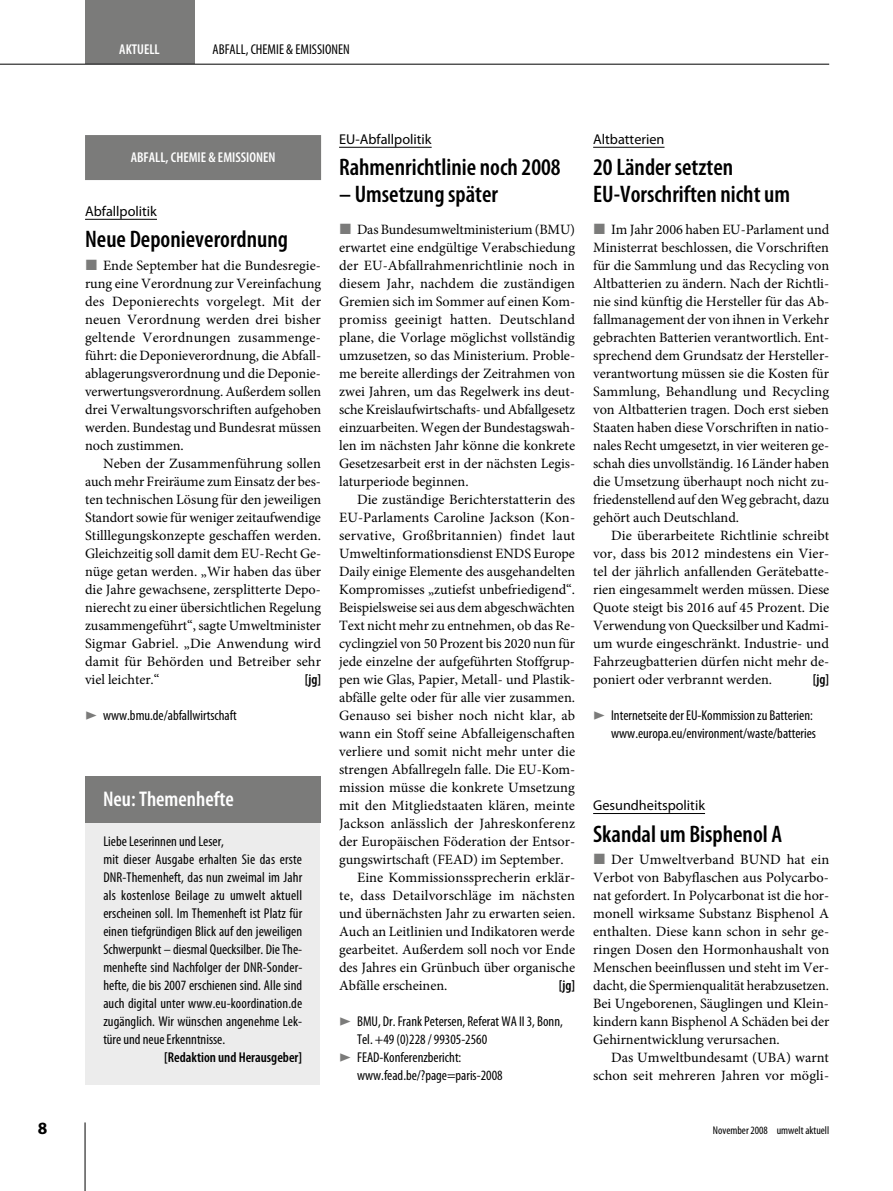
<style>
.page{position:relative;width:893px;height:1191px;background:#fff}
.page>*{position:absolute;margin:0;border:0;box-sizing:border-box;transform-origin:0 0}
.t1{font:600 condensed 24px/27px "Myriad Pro";color:#000}
.t2{font:600 condensed 21.3px "Myriad Pro";color:#fff}
.t3{font:700 17.25px "Myriad Pro";color:#000}
.t4{font:14.25px/18px "Minion Pro";color:#000;text-align:justify}
.t5{font:condensed 14.25px/18px "Myriad Pro";color:#000}
.t6{font:14.25px "Myriad Pro";color:#000}
.t7{font:600 condensed 14.25px "Myriad Pro";color:#000}
.t8{font:600 condensed 14.25px "Myriad Pro";color:#fff}
.t9{font:condensed 11.25px "Myriad Pro";color:#000}
</style>
<div class="page">
<hr style="left:85px;top:1122px;width:1px;height:69px;background:#000">
<div style="left:85px;top:0;width:109px;height:64px;background:#7b7b7a"></div>
<hr style="left:0;top:64px;width:829px;height:1px;background:#000">
<div style="left:85px;top:135px;width:236px;height:45px;background:#7b7b7a"></div>
<hr style="left:85px;top:219px;width:72px;height:1px;background:#000">
<hr style="left:339px;top:147px;width:93px;height:1px;background:#000">
<hr style="left:593px;top:147px;width:71px;height:1px;background:#000">
<hr style="left:593px;top:813px;width:112px;height:1px;background:#000">
<div style="left:85px;top:820px;width:235px;height:264px;background:#ececec"></div>
<div style="left:85px;top:776px;width:235px;height:47px;background:#7b7b7a"></div>
<p class="t8" style="left:119px;top:40px;width:42px">Aktuell</p>
<p class="t5" style="left:213px;top:40px;width:137px">abfall, chemie &amp; emissionen</p>
<p class="t8" style="left:131px;top:148px;width:146px">ABFALL, CHEMIE &amp; Emissionen</p>
<p class="t6" style="left:85px;top:202px;width:73px">Abfallpolitik</p>
<h1 class="t1" style="left:85px;top:225px;width:205px">Neue Deponieverordnung</h1>
<p class="t4" style="left:85px;top:257px;width:238px;text-indent:18px">Ende September hat die Bundesregie&shy;rung eine Verordnung zur Vereinfachung des Deponierechts vorgelegt. Mit der neuen Verordnung werden drei bisher geltende Verordnungen zusammenge&shy;führt: die Deponieverordnung, die Abfall&shy;ablagerungsverordnung und die Deponie&shy;verwertungsverordnung. Außerdem sollen drei Verwaltungsvorschriften aufgehoben werden. Bundestag und Bundesrat müssen noch zustimmen.</p>
<p class="t4" style="left:85px;top:455px;width:238px;text-indent:18px">Neben der Zusammenführung sollen auch mehr Freiräume zum Einsatz der bes&shy;ten technischen Lösung für den jeweiligen Standort sowie für weniger zeitaufwendige Stilllegungskonzepte geschaffen werden.<br>Gleichzeitig soll damit dem EU-Recht Ge&shy;nüge getan werden. „Wir haben das über die Jahre gewachsene, zersplitterte Depo&shy;nierecht zu einer übersichtlichen Regelung zusammengeführt“, sagte Umweltminister Sigmar Gabriel. „Die Anwendung wird damit für Behörden und Betreiber sehr viel leichter.“</p>
<p class="t7" style="left:305px;top:670px;width:18px">[jg]</p>
<p class="t5" style="left:103px;top:706px;width:135px">www.bmu.de/abfallwirtschaft</p>
<h2 class="t2" style="left:103px;top:785px;width:132px">Neu: Themenhefte</h2>
<p class="t5" style="left:103px;top:832px;width:200px">Liebe Leserinnen und Leser,<br>mit dieser Ausgabe erhalten Sie das erste DNR-Themenheft, das nun zweimal im Jahr als kostenlose Beilage zu umwelt aktuell erscheinen soll. Im Themenheft ist Platz für einen tiefgründigen Blick auf den jeweiligen Schwerpunkt – diesmal Quecksilber. Die The&shy;menhefte sind Nachfolger der DNR-Sonder&shy;hefte, die bis 2007 erschienen sind. Alle sind auch digital unter www.eu-koordination.de zugänglich. Wir wünschen angenehme Lek&shy;türe und neue Erkenntnisse.</p>
<p class="t7" style="left:164px;top:1048px;width:139px">[Redaktion und Herausgeber]</p>
<p class="t6" style="left:339px;top:130px;width:94px">EU-Abfallpolitik</p>
<h1 class="t1" style="left:339px;top:153px;width:223px">Rahmenrichtlinie noch 2008</h1>
<h1 class="t1" style="left:339px;top:180px;width:160px">– Umsetzung später</h1>
<p class="t4" style="left:339px;top:221px;width:238px;text-indent:18px">Das Bundesumweltministerium (BMU) erwartet eine endgültige Verabschiedung der EU-Abfallrahmenrichtlinie noch in diesem Jahr, nachdem die zuständigen Gremien sich im Sommer auf einen Kom&shy;promiss geeinigt hatten. Deutschland plane, die Vorlage möglichst vollständig umzusetzen, so das Ministerium. Proble&shy;me bereite allerdings der Zeitrahmen von zwei Jahren, um das Regelwerk ins deut&shy;sche Kreislaufwirtschafts- und Abfallgesetz einzuarbeiten. Wegen der Bundestagswah&shy;len im nächsten Jahr könne die konkrete Gesetzesarbeit erst in der nächsten Legis&shy;laturperiode beginnen.</p>
<p class="t4" style="left:357px;top:491px;width:220px">Die zuständige Berichterstatterin des</p>
<p class="t4" style="left:339px;top:509px;width:238px">EU-Parlaments Caroline Jackson (Kon-</p>
<p class="t4" style="left:339px;top:527px;width:238px">servative, Großbritannien) findet laut</p>
<p class="t4" style="left:339px;top:545px;width:237px">Umweltinformationsdienst ENDS Europe</p>
<p class="t4" style="left:339px;top:563px;width:238px">Daily einige Elemente des ausgehandelten</p>
<p class="t4" style="left:339px;top:581px;width:238px">Kompromisses „zutiefst unbefriedigend“.</p>
<p class="t4" style="left:339px;top:599px;width:237px">Beispielsweise sei aus dem abgeschwächten</p>
<p class="t4" style="left:339px;top:617px;width:237px">Text nicht mehr zu entnehmen, ob das Re-</p>
<p class="t4" style="left:339px;top:635px;width:238px">cyclingziel von 50 Prozent bis 2020 nun für</p>
<p class="t4" style="left:339px;top:653px;width:237px">jede einzelne der aufgeführten Stoffgrup-</p>
<p class="t4" style="left:339px;top:671px;width:238px">pen wie Glas, Papier, Metall- und Plastik-</p>
<p class="t4" style="left:339px;top:689px;width:238px">abfälle gelte oder für alle vier zusammen.</p>
<p class="t4" style="left:339px;top:707px;width:238px">Genauso sei bisher noch nicht klar, ab</p>
<p class="t4" style="left:339px;top:725px;width:237px">wann ein Stoff seine Abfalleigenschaften</p>
<p class="t4" style="left:339px;top:743px;width:238px">verliere und somit nicht mehr unter die</p>
<p class="t4" style="left:339px;top:761px;width:238px">strengen Abfallregeln falle. Die EU-Kom-</p>
<p class="t4" style="left:339px;top:779px;width:237px">mission müsse die konkrete Umsetzung</p>
<p class="t4" style="left:339px;top:797px;width:237px">mit den Mitgliedstaaten klären, meinte</p>
<p class="t4" style="left:339px;top:815px;width:237px">Jackson anlässlich der Jahreskonferenz</p>
<p class="t4" style="left:339px;top:833px;width:238px">der Europäischen Föderation der Entsor-</p>
<p class="t4" style="left:339px;top:851px;width:226px">gungswirtschaft (FEAD) im September.</p>
<p class="t4" style="left:357px;top:869px;width:220px">Eine Kommissionssprecherin erklär-</p>
<p class="t4" style="left:339px;top:887px;width:237px">te, dass Detailvorschläge im nächsten</p>
<p class="t4" style="left:339px;top:905px;width:238px">und übernächsten Jahr zu erwarten seien.</p>
<p class="t4" style="left:339px;top:923px;width:237px">Auch an Leitlinien und Indikatoren werde</p>
<p class="t4" style="left:339px;top:941px;width:237px">gearbeitet. Außerdem soll noch vor Ende</p>
<p class="t4" style="left:339px;top:959px;width:238px">des Jahres ein Grünbuch über organische</p>
<p class="t4" style="left:339px;top:977px;width:110px">Abfälle erscheinen.</p>
<p class="t7" style="left:559px;top:976px;width:18px">[jg]</p>
<p class="t5" style="left:357px;top:1012px;width:207px">BM U, Dr. Frank Petersen, Referat WA II 3, Bonn, Tel. +49 (0)228 / 99305-2560<br>FEAD-Konferenzbericht: www.fead.be/?page=paris-2008</p>
<p class="t6" style="left:593px;top:130px;width:73px">Altbatterien</p>
<h1 class="t1" style="left:593px;top:153px;width:198px">20 Länder setzten<br>EU ‑Vorschriften nicht um</h1>
<p class="t4" style="left:593px;top:221px;width:238px;text-align:left;text-indent:18px">Im Jahr 2006 haben EU-Parlament und Ministerrat beschlossen, die Vorschriften für die Sammlung und das Recycling von Altbatterien zu ändern. Nach der Richtli&shy;nie sind künftig die Hersteller für das Ab&shy;fallmanagement der von ihnen in Verkehr gebrachten Batterien verantwortlich. Ent&shy;sprechend dem Grundsatz der Hersteller&shy;verantwortung müssen sie die Kosten für Sammlung, Behandlung und Recycling von Altbatterien tragen. Doch erst sieben Staaten haben diese Vorschriften in natio&shy;nales Recht umgesetzt, in vier weiteren ge&shy;schah dies unvollständig. 16 Länder haben die Umsetzung überhaupt noch nicht zu&shy;friedenstellend auf den Weg gebracht, dazu gehört auch Deutschland.</p>
<p class="t4" style="left:593px;top:527px;width:238px;text-align:left;text-indent:18px">Die überarbeitete Richtlinie schreibt vor, dass bis 2012 mindestens ein Vier&shy;tel der jährlich anfallenden Gerätebatte&shy;rien eingesammelt werden müssen. Diese Quote steigt bis 2016 auf 45 Prozent. Die Verwendung von Quecksilber und Kadmi&shy;um wurde eingeschränkt. Industrie- und Fahrzeugbatterien dürfen nicht mehr de&shy;poniert oder verbrannt werden.</p>
<p class="t7" style="left:813px;top:670px;width:18px">[jg]</p>
<p class="t5" style="left:611px;top:706px;width:206px">Internetseite der EU-Kommission zu Batterien: www.europa.eu/environment/waste/batteries</p>
<p class="t6" style="left:593px;top:796px;width:113px">Gesundheitspolitik</p>
<h1 class="t1" style="left:593px;top:819px;width:191px">Skandal um Bisphenol A</h1>
<p class="t4" style="left:593px;top:851px;width:238px;text-indent:18px">Der Umweltverband BUND hat ein Verbot von Babyflaschen aus Polycarbo&shy;nat gefordert. In Polycarbonat ist die hor&shy;monell wirksame Substanz Bisphenol A enthalten. Diese kann schon in sehr ge&shy;ringen Dosen den Hormonhaushalt von Menschen beeinflussen und steht im Ver&shy;dacht, die Spermienqualität herabzusetzen.<br>Bei Ungeborenen, Säuglingen und Klein&shy;kindern kann Bisphenol A Schäden bei der Gehirnentwicklung verursachen.</p>
<p class="t4" style="left:593px;top:1049px;width:238px;text-align:right">Das Umweltbundesamt (UBA) warnt schon seit mehreren Jahren vor mögli-</p>
<p class="t3" style="left:38px;top:1117px;width:11px">8</p>
<p class="t9" style="left:713px;top:1123px;width:118px">November 2008 umwelt aktuell</p>
</div>
